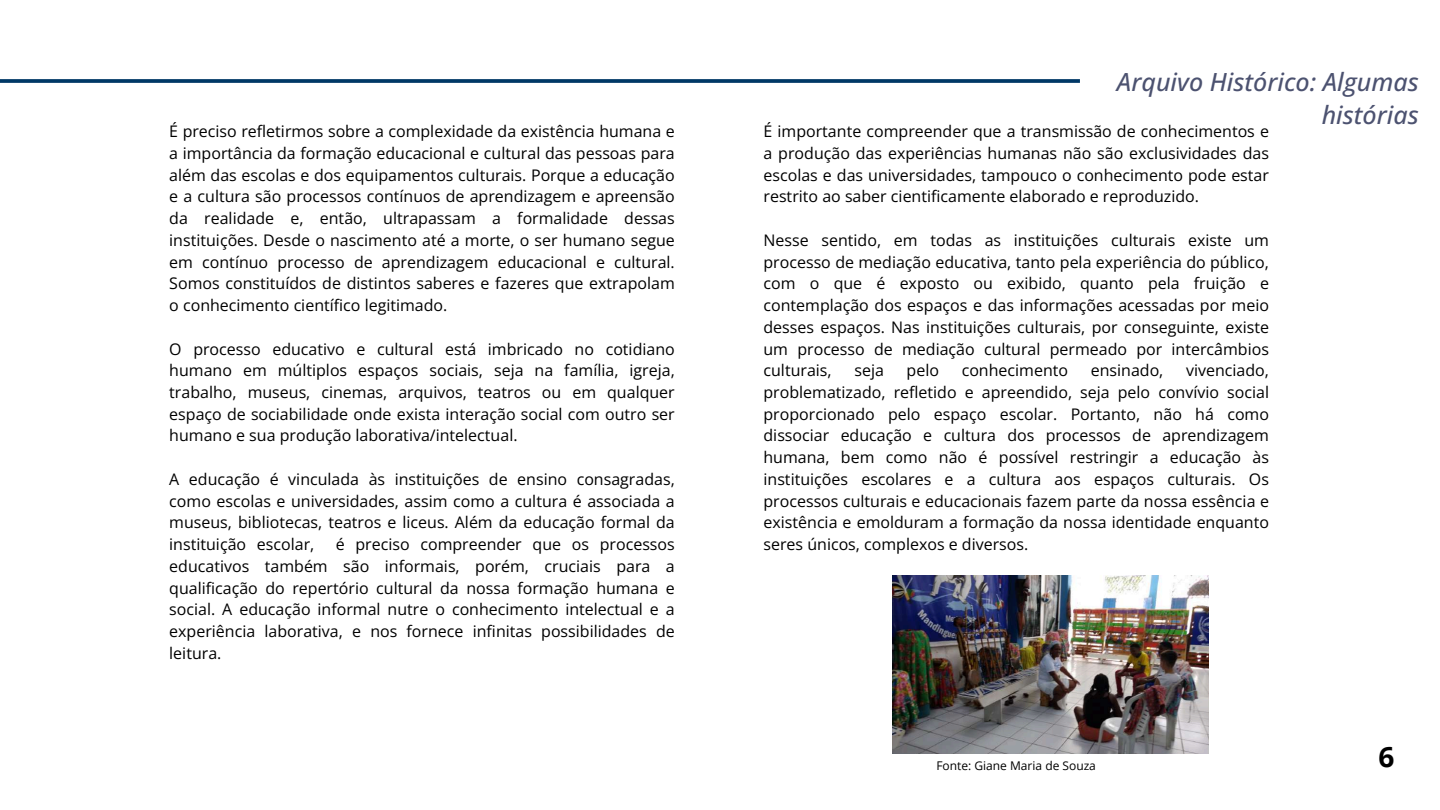
<style>
.page{position:relative;width:1440px;height:810px;background:#fff}
.page>*{position:absolute;margin:0;border:0;box-sizing:border-box;transform-origin:0 0}
.t1{font:700 28px "Open Sans";color:#000}
.t2{font:italic 500 25px/33.8px "Open Sans";color:#4c5270;text-align:right}
.t3{font:16px/21.7px "Open Sans";color:#000;text-align:justify}
.t4{font:12px "Open Sans";color:#000}
</style>
<div class="page">
<svg style="left:0;top:79px;width:1080px;height:4px;background:#0f436f"></svg>
<img style="left:893px;top:576px;width:315px;height:177px">
<p class="t3" style="left:169px;top:120px;width:507px">É preciso refletirmos sobre a complexidade da existência humana e a importância da formação educacional e cultural das pessoas para além das escolas e dos equipamentos culturais. Porque a educação e a cultura são processos contínuos de aprendizagem e apreensão da realidade e, então, ultrapassam a formalidade dessas instituições. Desde o nascimento até a morte, o ser humano segue em contínuo processo de aprendizagem educacional e cultural.<br>Somos constituídos de distintos saberes e fazeres que extrapolam o conhecimento científico legitimado.</p>
<p class="t3" style="left:169px;top:337px;width:507px">O processo educativo e cultural está imbricado no cotidiano humano em múltiplos espaços sociais, seja na família, igreja, trabalho, museus, cinemas, arquivos, teatros ou em qualquer espaço de sociabilidade onde exista interação social com outro ser humano e sua produção laborativa/intelectual.</p>
<p class="t3" style="left:169px;top:468px;width:507px">A educação é vinculada às instituições de ensino consagradas, como escolas e universidades, assim como a cultura é associada a museus, bibliotecas, teatros e liceus. Além da educação formal da instituição escolar,</p>
<p class="t3" style="left:169px;top:533px;width:507px;text-indent:166px">é preciso compreender que os processos educativos também são informais, porém, cruciais para a qualificação do repertório cultural da nossa formação humana e social. A educação informal nutre o conhecimento intelectual e a experiência laborativa, e nos fornece infinitas possibilidades de leitura.</p>
<h2 class="t2" style="left:1117px;top:64px;width:303px">Arquivo Histórico: Algumas histórias</h2>
<p class="t3" style="left:764px;top:120px;width:507px">É importante compreender que a transmissão de conhecimentos e a produção das experiências humanas não são exclusividades das escolas e das universidades, tampouco o conhecimento pode estar restrito ao saber cientificamente elaborado e reproduzido.</p>
<p class="t3" style="left:764px;top:229px;width:507px">Nesse sentido, em todas as instituições culturais existe um processo de mediação educativa, tanto pela experiência do público, com o que é exposto ou exibido, quanto pela fruição e contemplação dos espaços e das informações acessadas por meio desses espaços. Nas instituições culturais, por conseguinte, existe um processo de mediação cultural permeado por intercâmbios culturais,</p>
<p class="t3" style="left:764px;top:359px;width:507px;text-indent:423px">vivenciado, problematizado, refletido e apreendido, seja pelo convívio social proporcionado pelo espaço escolar. Portanto, não há como dissociar educação e cultura dos processos de aprendizagem humana, bem como não é possível restringir a educação às instituições escolares e a cultura aos espaços culturais. Os processos culturais e educacionais fazem parte da nossa essência e existência e emolduram a formação da nossa identidade enquanto seres únicos, complexos e diversos.</p>
<p class="t3" style="left:854px;top:359px;width:31px">seja</p>
<p class="t3" style="left:907px;top:359px;width:34px">pelo</p>
<p class="t3" style="left:962px;top:359px;width:108px">conhecimento</p>
<p class="t3" style="left:1091px;top:359px;width:74px">ensinado,</p>
<p class="t4" style="left:936px;top:758px;width:161px">Fonte: Giane Maria de Souza</p>
<h1 class="t1" style="left:1378px;top:737px;width:17px">6</h1>
</div>
